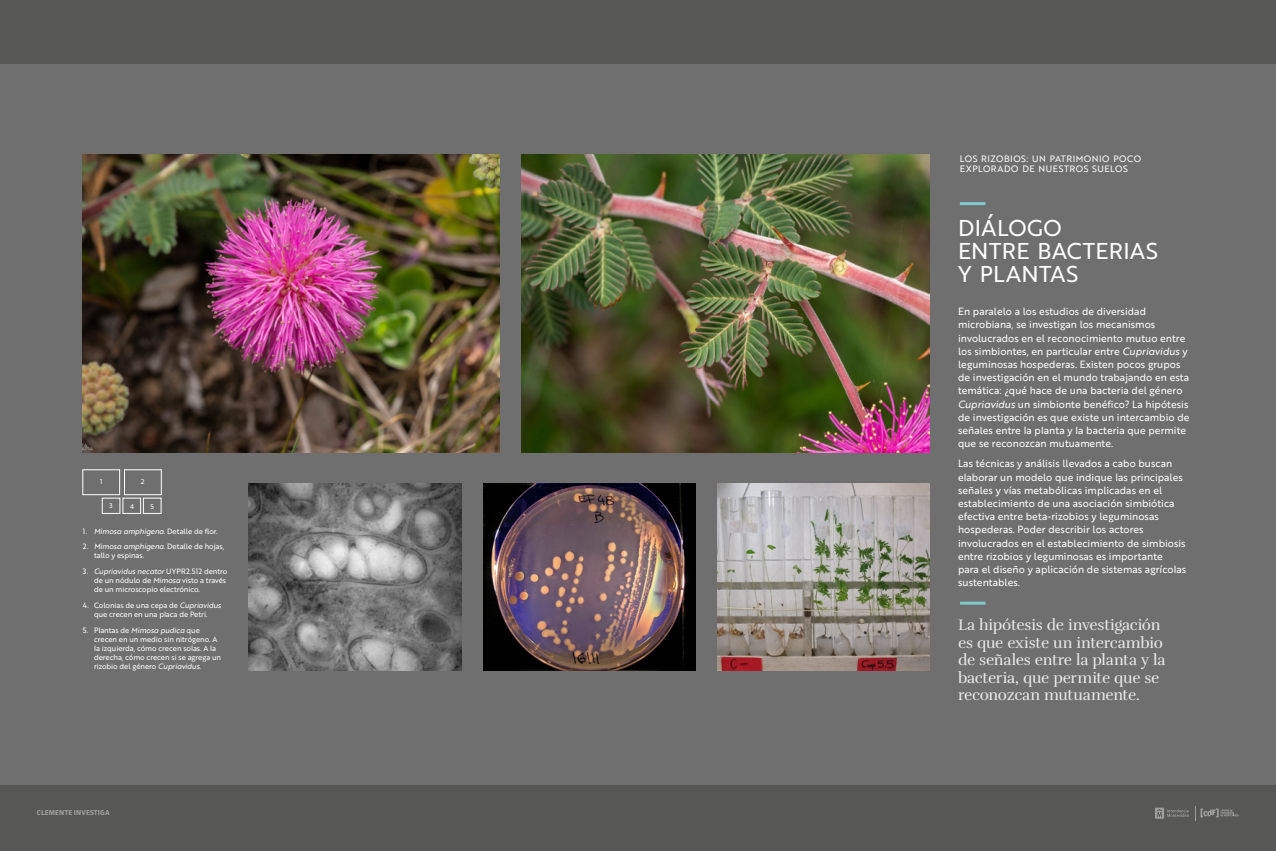
<style>
.page{position:relative;width:1276px;height:851px;background:#fff}
.page>*{position:absolute;margin:0;border:0;box-sizing:border-box;transform-origin:0 0}
.t1{font:22.26px/23.2px "Brother 1816";letter-spacing:.02em;color:#fff}
.t2{font:15.6px/17.4px "Rufina";letter-spacing:-.015em;color:#e9e9e9}
.t3{font:10.2px/13.2px "Brother 1816";letter-spacing:.005em;color:#fff}
.t4{font:9px/10.2px "Brother 1816";letter-spacing:.06em;color:#fff}
.t5{font:7.5px/9px "Brother 1816";letter-spacing:-.01em;color:#fff}
.t6{font:7.5px "Brother 1816 Regular Italic";letter-spacing:-.01em;color:#fff}
.t7{font:700 7.2px "Facit";letter-spacing:.02em;color:#9d9d9c}
.t8{font:7.2px "Amelia";color:#fff}
.s1{font-family:"Brother 1816 Regular Italic"}
.s2{font-family:"Brother 1816"}
</style>
<div class="page">
<div style="left:0;top:0;width:1276px;height:850px;background:#706f6f"></div>
<div style="left:0;top:0;width:1276px;height:64px;background:#575756"></div>
<div style="left:0;top:784px;width:1276px;height:66px;background:#575756"></div>
<svg style="left:1155px;top:807px;width:33px;height:11px"></svg>
<svg style="left:1195px;top:806px;width:43px;height:14px"></svg>
<hr style="left:960px;top:202px;width:25px;height:3px;background:#7fc9cb">
<div style="left:82px;top:469px;width:38px;height:26px;border:1px solid #fff"></div>
<div style="left:124px;top:469px;width:38px;height:26px;border:1px solid #fff"></div>
<div style="left:102px;top:497px;width:18px;height:16px;border:1px solid #fff"></div>
<div style="left:123px;top:497px;width:18px;height:16px;border:1px solid #fff"></div>
<div style="left:143px;top:497px;width:18px;height:16px;border:1px solid #fff"></div>
<hr style="left:960px;top:601px;width:25px;height:3px;background:#7fc9cb">
<img style="left:83px;top:155px;width:417px;height:297px">
<img style="left:521px;top:155px;width:409px;height:297px">
<img style="left:249px;top:483px;width:212px;height:187px">
<img style="left:483px;top:483px;width:212px;height:187px">
<img style="left:717px;top:483px;width:213px;height:187px">
<p class="t4" style="left:960px;top:154px;width:183px">LOS RIZOBIOS: UN PATRIMONIO POCO<br>EXPLORADO DE NUESTROS SUELOS</p>
<h1 class="t1" style="left:958px;top:218px;width:201px">DIÁLOGO<br>ENTRE BACTERIAS<br>Y PLANTAS</h1>
<p class="t3" style="left:958px;top:306px;width:233px">En paralelo a los estudios de diversidad microbiana, se investigan los mecanismos involucrados en el reconocimiento mutuo entre los simbiontes, en particular entre <span class="s1">Cupriavidus</span> y leguminosas hospederas. Existen pocos grupos de investigación en el mundo trabajando en esta temática: ¿qué hace de una bacteria del género <span class="s1">Cupriavidus</span> un simbionte benéfico? La hipótesis de investigación es que existe un intercambio de señales entre la planta y la bacteria que permite que se reconozcan mutuamente.</p>
<p class="t3" style="left:958px;top:458px;width:230px">Las técnicas y análisis llevados a cabo buscan elaborar un modelo que indique las principales señales y vías metabólicas implicadas en el establecimiento de una asociación simbiótica efectiva entre beta-rizobios y leguminosas hospederas. Poder describir los actores involucrados en el establecimiento de simbiosis entre rizobios y leguminosas es importante para el diseño y aplicación de sistemas agrícolas sustentables.</p>
<p class="t8" style="left:141px;top:477px;width:5px">2</p>
<p class="t8" style="left:100px;top:477px;width:4px">1</p>
<p class="t8" style="left:109px;top:501px;width:5px">3</p>
<p class="t8" style="left:130px;top:502px;width:6px">4</p>
<p class="t8" style="left:151px;top:502px;width:5px">5</p>
<p class="t5" style="left:83px;top:527px;width:136px">1. <span class="s1">Mimosa amphigena</span>. Detalle de flor.</p>
<p class="t5" style="left:94px;top:543px;width:132px;text-indent:-11px">2. <span class="s1">Mimosa amphigena.</span> Detalle de hojas, tallo y espinas.</p>
<p class="t6" style="left:83px;top:566px;width:146px"><span class="s2">3.</span> Cupriavidus necator <span class="s2">uYPR2.512</span> <span class="s2">dentro</span></p>
<p class="t5" style="left:94px;top:576px;width:134px">de un nódulo de <span class="s1">Mimosa</span> visto a través de un microscopio electrónico.</p>
<p class="t5" style="left:83px;top:601px;width:140px;text-align:center">4. Colonias de una cepa de <span class="s1">Cupriavidus </span>que crecen en una placa de Petri.</p>
<p class="t5" style="left:94px;top:626px;width:129px;text-indent:-11px">5. Plantas de <span class="s1">Mimosa pudica</span> que crecen en un medio sin nitrógeno. A la izquierda, cómo crecen solas. A la derecha, cómo crecen si se agrega un rizobio del género <span class="s1">Cupriavidus.</span></p>
<h2 class="t2" style="left:958px;top:616px;width:209px">La hipótesis de investigación es que existe un intercambio de señales entre la planta y la bacteria, que permite que se reconozcan mutuamente.</h2>
<p class="t7" style="left:37px;top:808px;width:74px">CLEMENTE INVESTIGA</p>
</div>
